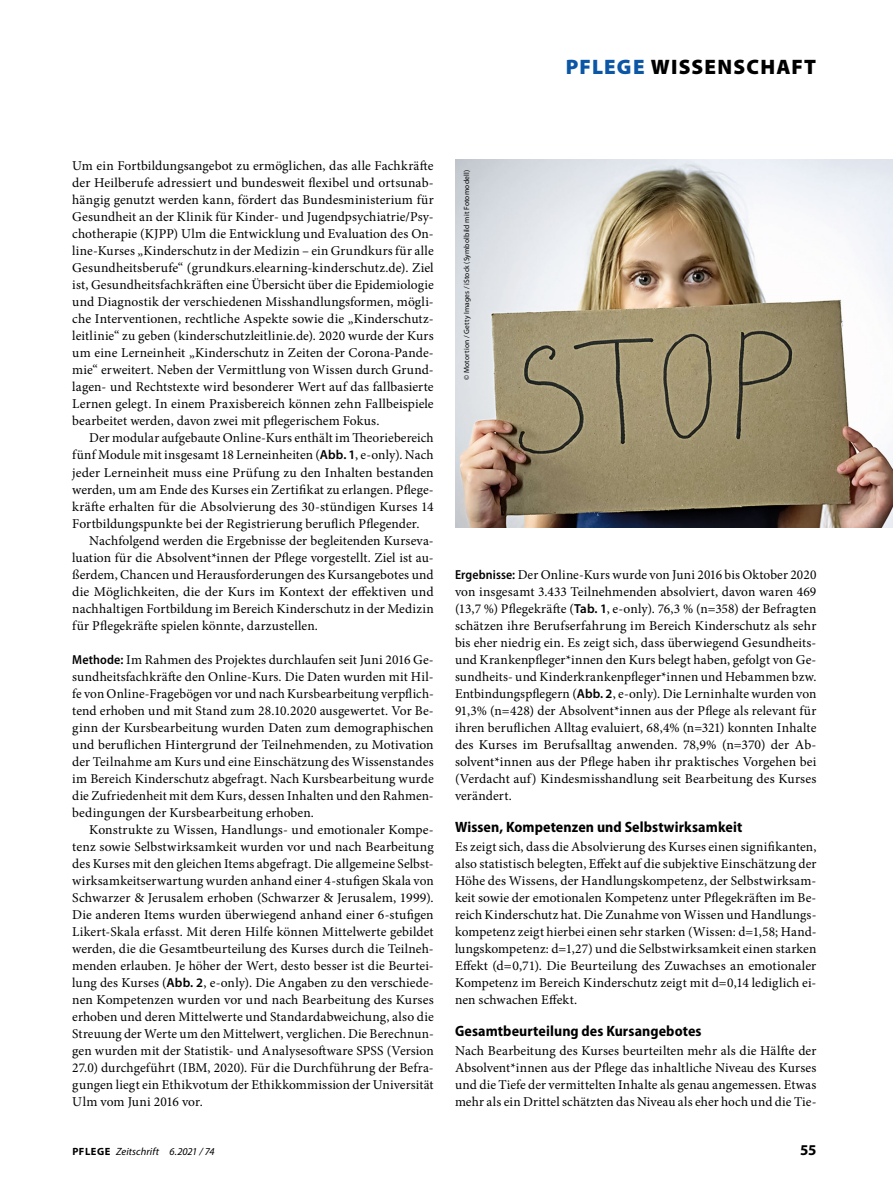
<style>
.page{position:relative;width:893px;height:1187px;background:#fff}
.page>*{position:absolute;margin:0;border:0;box-sizing:border-box;transform-origin:0 0}
.t1{font:900 21px "Myriad Pro";letter-spacing:.055em;color:#000}
.SectionHeading_1_x{font:700 semi-condensed 15px "Myriad Pro";letter-spacing:.005em;color:#000}
.t2{font:700 15px "Myriad Pro";color:#000}
.Para_x{font:13.5px/17px "Minion Pro";letter-spacing:.005em;color:#000;text-align:justify}
.Para_Indent{font:13.5px/17px "Minion Pro";letter-spacing:.005em;color:#000;text-align:justify}
.Dateline_Para{font:13.5px/17px "Minion Pro";letter-spacing:.01em;color:#000;text-align:justify}
.t3{font:italic 10.5px "Myriad Pro";letter-spacing:.005em;color:#000}
.t4{font:7.5px "Myriad Pro";letter-spacing:.025em;color:#000}
.s1{color:#0b56a5}
.s2{font-family:"Myriad Pro";font-weight:600;font-size:13.05px}
.s3{font-family:"Myriad Pro";font-weight:600;font-stretch:semi-condensed;font-size:13.05px}
.s4{font-weight:700;font-style:normal}
</style>
<div class="page">
<img style="left:455px;top:159px;width:438px;height:368px">
<h1 class="t1" style="left:566px;top:55px;width:252px"><span class="s1">PFLEGE</span> WISSENSCHAFT</h1>
<p class="Para_x" style="left:72px;top:157px;width:363px">Um ein Fortbildungsangebot zu ermöglichen, das alle Fachkräfte der Heilberufe adressiert und bundesweit flexibel und ortsunab&shy;hängig genutzt werden kann, fördert das Bundesministerium für Gesundheit an der Klinik für Kinder- und Jugendpsychiatrie/Psy&shy;chotherapie (KJPP) Ulm die Entwicklung und Evaluation des On&shy;line-Kurses „Kinderschutz in der Medizin – ein Grundkurs für alle Gesundheitsberufe“ (grundkurs.elearning-kinderschutz.de). Ziel ist, Gesundheitsfachkräften eine Übersicht über die Epidemiologie und Diagnostik der verschiedenen Misshandlungsformen, mögli&shy;che Interventionen, rechtliche Aspekte sowie die „Kinderschutz&shy;leitlinie“ zu geben (kinderschutzleitlinie.de). 2020 wurde der Kurs um eine Lerneinheit „Kinderschutz in Zeiten der Corona-Pande&shy;mie“ erweitert. Neben der Vermittlung von Wissen durch Grund&shy;lagen- und Rechtstexte wird besonderer Wert auf das fallbasierte Lernen gelegt. In einem Praxisbereich können zehn Fallbeispiele bearbeitet werden, davon zwei mit pflegerischem Fokus.</p>
<p class="Para_Indent" style="left:72px;top:429px;width:363px;text-indent:17px">Der modular aufgebaute Online-Kurs enthält im Theoriebereich fünf Module mit insgesamt 18 Lerneinheiten (<span class="s2">Abb. 1</span>, e-only). Nach jeder Lerneinheit muss eine Prüfung zu den Inhalten bestanden werden, um am Ende des Kurses ein Zertifikat zu erlangen. Pflege&shy;kräfte erhalten für die Absolvierung des 30-stündigen Kurses 14<br>Fortbildungspunkte bei der Registrierung beruflich Pflegender.</p>
<p class="Para_Indent" style="left:72px;top:532px;width:363px;text-indent:17px">Nachfolgend werden die Ergebnisse der begleitenden Kurseva&shy;luation für die Absolvent*innen der Pflege vorgestellt. Ziel ist au&shy;ßerdem, Chancen und Herausforderungen des Kursangebotes und die Möglichkeiten, die der Kurs im Kontext der effektiven und nachhaltigen Fortbildung im Bereich Kinderschutz in der Medizin für Pflegekräfte spielen könnte, darzustellen.</p>
<p class="Dateline_Para" style="left:72px;top:651px;width:363px"><span class="s3">Methode:</span> Im Rahmen des Projektes durchlaufen seit Juni 2016 Ge&shy;sundheitsfachkräfte den Online-Kurs. Die Daten wurden mit Hil&shy;fe von Online-Fragebögen vor und nach Kursbearbeitung verpflich&shy;tend erhoben und mit Stand zum 28.10.2020 ausgewertet. Vor Be&shy;ginn der Kursbearbeitung wurden Daten zum demographischen und beruflichen Hintergrund der Teilnehmenden, zu Motivation der Teilnahme am Kurs und eine Einschätzung des Wissenstandes im Bereich Kinderschutz abgefragt. Nach Kursbearbeitung wurde die Zufriedenheit mit dem Kurs, dessen Inhalten und den Rahmen&shy;bedingungen der Kursbearbeitung erhoben.</p>
<p class="Para_Indent" style="left:72px;top:821px;width:363px;text-indent:17px">Konstrukte zu Wissen, Handlungs- und emotionaler Kompe&shy;tenz sowie Selbstwirksamkeit wurden vor und nach Bearbeitung des Kurses mit den gleichen Items abgefragt. Die allgemeine Selbst&shy;wirksamkeitserwartung wurden anhand einer 4-stufigen Skala von Schwarzer &amp; Jerusalem erhoben (Schwarzer &amp; Jerusalem, 1999).<br>Die anderen Items wurden überwiegend anhand einer 6-stufigen Likert-Skala erfasst. Mit deren Hilfe können Mittelwerte gebildet werden, die die Gesamtbeurteilung des Kurses durch die Teilneh&shy;menden erlauben. Je höher der Wert, desto besser ist die Beurtei&shy;lung des Kurses (<span class="s2">Abb. 2</span>, e-only). Die Angaben zu den verschiede&shy;nen Kompetenzen wurden vor und nach Bearbeitung des Kurses erhoben und deren Mittelwerte und Standardabweichung, also die Streuung der Werte um den Mittelwert, verglichen. Die Berechnun&shy;gen wurden mit der Statistik- und Analysesoftware SPSS (Version 27.0) durchgeführt (IBM, 2020). Für die Durchführung der Befra&shy;gungen liegt ein Ethikvotum der Ethikkommission der Universität Ulm vom Juni 2016 vor.</p>
<p class="t4" style="left:462px;top:380px;width:211px;rotate:-90deg">© Motortion / Getty Images / iStock (Symbolbild mit Fotomodell)</p>
<p class="Dateline_Para" style="left:455px;top:566px;width:363px"><span class="s3">Ergebnisse:</span> Der Online-Kurs wurde von Juni 2016 bis Oktober 2020 von insgesamt 3.433 Teilnehmenden absolviert, davon waren 469 (13,7 %) Pflegekräfte (<span class="s2">Tab. 1</span>, e-only). 76,3 % (n=358) der Befragten schätzen ihre Berufserfahrung im Bereich Kinderschutz als sehr bis eher niedrig ein. Es zeigt sich, dass überwiegend Gesundheits&shy;und Krankenpfleger*innen den Kurs belegt haben, gefolgt von Ge&shy;sundheits- und Kinderkrankenpfleger*innen und Hebammen bzw.<br>Entbindungspflegern (<span class="s2">Abb. 2</span>, e-only). Die Lerninhalte wurden von 91,3% (n=428) der Absolvent*innen aus der Pflege als relevant für ihren beruflichen Alltag evaluiert, 68,4% (n=321) konnten Inhalte des Kurses im Berufsalltag anwenden. 78,9% (n=370) der Ab&shy;solvent*innen aus der Pflege haben ihr praktisches Vorgehen bei (Verdacht auf) Kindesmisshandlung seit Bearbeitung des Kurses verändert.</p>
<p class="SectionHeading_1_x" style="left:455px;top:818px;width:289px">Wissen, Kompetenzen und Selbstwirksamkeit</p>
<p class="Para_x" style="left:455px;top:838px;width:363px">Es zeigt sich, dass die Absolvierung des Kurses einen signifikanten, also statistisch belegten, Effekt auf die subjektive Einschätzung der Höhe des Wissens, der Handlungskompetenz, der Selbstwirksam&shy;keit sowie der emotionalen Kompetenz unter Pflegekräften im Be&shy;reich Kinderschutz hat. Die Zunahme von Wissen und Handlungs&shy;kompetenz zeigt hierbei einen sehr starken (Wissen: d=1,58; Hand&shy;lungskompetenz: d=1,27) und die Selbstwirksamkeit einen starken Effekt (d=0,71). Die Beurteilung des Zuwachses an emotionaler Kompetenz im Bereich Kinderschutz zeigt mit d=0,14 lediglich ei&shy;nen schwachen Effekt.</p>
<p class="SectionHeading_1_x" style="left:455px;top:1022px;width:248px">Gesamtbeurteilung des Kursangebotes</p>
<p class="Para_x" style="left:455px;top:1042px;width:363px">Nach Bearbeitung des Kurses beurteilten mehr als die Hälfte der Absolvent*innen aus der Pflege das inhaltliche Niveau des Kurses und die Tiefe der vermittelten Inhalte als genau angemessen. Etwas mehr als ein Drittel schätzten das Niveau als eher hoch und die Tie-</p>
<p class="t3" style="left:72px;top:1144px;width:144px"><span class="s4">PFLEGE</span> Zeitschrift 6.2021 / 74</p>
<p class="t2" style="left:800px;top:1139px;width:18px">55</p>
</div>
